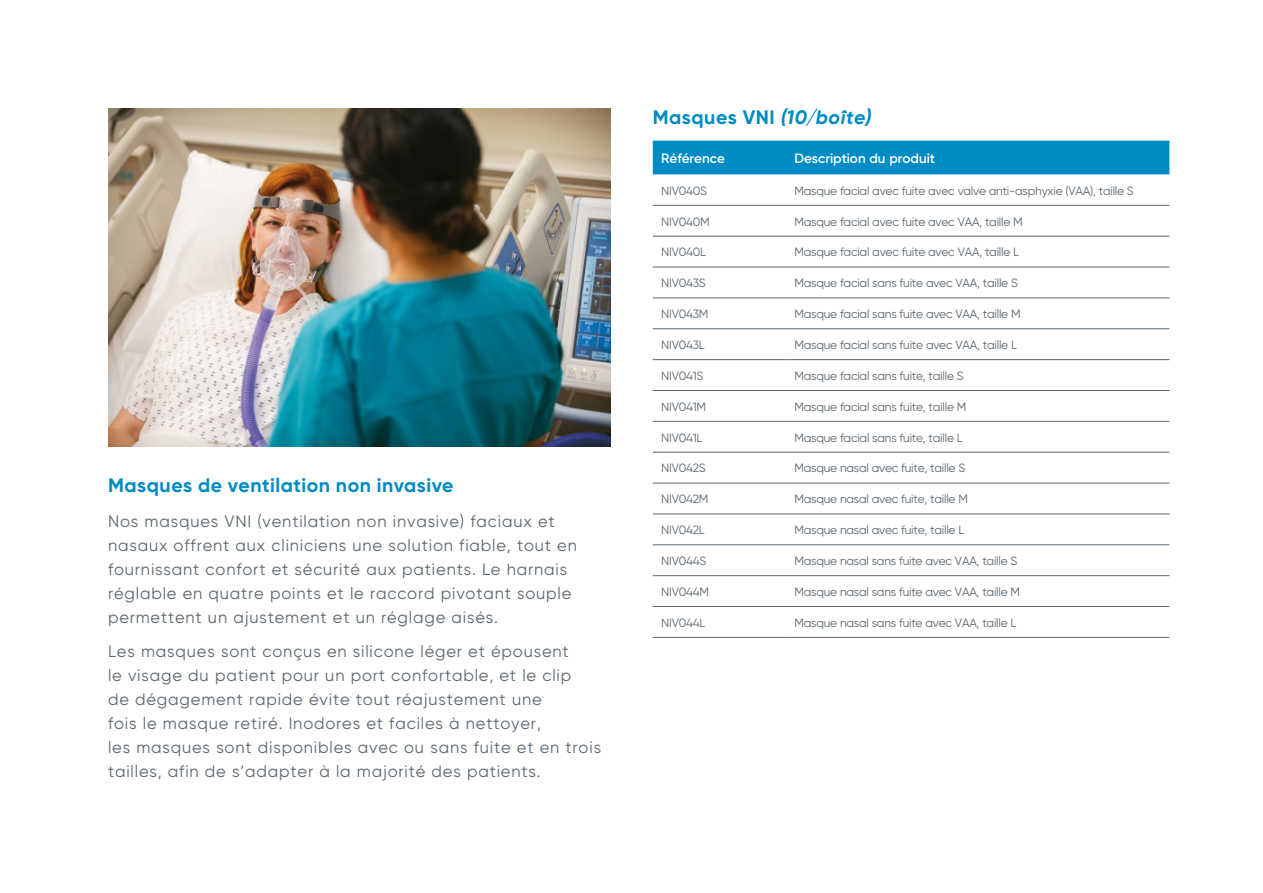
<style>
.page{position:relative;width:1263px;height:893px;background:#fff}
.page>*{position:absolute;margin:0;border:0;box-sizing:border-box;transform-origin:0 0}
.t1{font:700 19.5px "Gilroy";letter-spacing:.025em;color:#008bc5}
.t2{font:16.5px/24px "Gilroy";letter-spacing:.05em;color:#5b6770}
.t3{font:600 13.5px "Gilroy";color:#fff}
.t4{font:12px "Gilroy";letter-spacing:-.02em;color:#5b6770}
.s1{font-style:italic}
</style>
<div class="page">
<div style="left:653px;top:141px;width:516px;height:34px;background:#008bc5"></div>
<svg style="left:653px;top:204px;width:516px;height:433px"></svg>
<hr style="left:653px;top:205px;width:133px;height:1px;background:#5b6770">
<hr style="left:786px;top:205px;width:383px;height:1px;background:#5b6770">
<hr style="left:653px;top:390px;width:133px;height:1px;background:#5b6770">
<hr style="left:786px;top:390px;width:383px;height:1px;background:#5b6770">
<hr style="left:653px;top:421px;width:133px;height:1px;background:#5b6770">
<hr style="left:786px;top:421px;width:383px;height:1px;background:#5b6770">
<hr style="left:653px;top:452px;width:133px;height:1px;background:#5b6770">
<hr style="left:786px;top:452px;width:383px;height:1px;background:#5b6770">
<hr style="left:653px;top:483px;width:133px;height:1px;background:#5b6770">
<hr style="left:786px;top:483px;width:383px;height:1px;background:#5b6770">
<hr style="left:653px;top:514px;width:133px;height:1px;background:#5b6770">
<hr style="left:786px;top:514px;width:383px;height:1px;background:#5b6770">
<hr style="left:653px;top:544px;width:133px;height:1px;background:#5b6770">
<hr style="left:786px;top:544px;width:383px;height:1px;background:#5b6770">
<hr style="left:653px;top:575px;width:133px;height:1px;background:#5b6770">
<hr style="left:786px;top:575px;width:383px;height:1px;background:#5b6770">
<hr style="left:653px;top:606px;width:133px;height:1px;background:#5b6770">
<hr style="left:786px;top:606px;width:383px;height:1px;background:#5b6770">
<hr style="left:653px;top:637px;width:133px;height:1px;background:#5b6770">
<hr style="left:786px;top:637px;width:383px;height:1px;background:#5b6770">
<hr style="left:653px;top:236px;width:133px;height:1px;background:#5b6770">
<hr style="left:786px;top:236px;width:383px;height:1px;background:#5b6770">
<hr style="left:653px;top:267px;width:133px;height:1px;background:#5b6770">
<hr style="left:786px;top:267px;width:383px;height:1px;background:#5b6770">
<hr style="left:653px;top:298px;width:133px;height:1px;background:#5b6770">
<hr style="left:786px;top:298px;width:383px;height:1px;background:#5b6770">
<hr style="left:653px;top:328px;width:133px;height:1px;background:#5b6770">
<hr style="left:786px;top:328px;width:383px;height:1px;background:#5b6770">
<hr style="left:653px;top:359px;width:133px;height:1px;background:#5b6770">
<hr style="left:786px;top:359px;width:383px;height:1px;background:#5b6770">
<img style="left:108px;top:108px;width:502px;height:338px">
<h1 class="t1" style="left:108px;top:473px;width:347px">Masques de ventilation non invasive</h1>
<p class="t2" style="left:108px;top:509px;width:470px">Nos masques VNI (ventilation non invasive) faciaux et nasaux offrent aux cliniciens une solution fiable, tout en fournissant confort et sécurité aux patients. Le harnais réglable en quatre points et le raccord pivotant souple permettent un ajustement et un réglage aisés.</p>
<p class="t2" style="left:108px;top:639px;width:495px">Les masques sont conçus en silicone léger et épousent<br>le visage du patient pour un port confortable, et le clip<br>de dégagement rapide évite tout réajustement une<br>fois le masque retiré. Inodores et faciles à nettoyer,<br>les masques sont disponibles avec ou sans fuite et en trois tailles, afin de s’adapter à la majorité des patients.</p>
<h1 class="t1" style="left:653px;top:105px;width:220px">Masques VNI <span class="s1">(10/boîte)</span></h1>
<p class="t3" style="left:661px;top:150px;width:65px">Référence</p>
<p class="t3" style="left:794px;top:150px;width:142px">Description du produit</p>
<p class="t4" style="left:661px;top:183px;width:47px">NIV040S</p>
<p class="t4" style="left:794px;top:183px;width:341px">Masque facial avec fuite avec valve anti-asphyxie (VAA), taille S</p>
<p class="t4" style="left:661px;top:214px;width:50px">NIV040M</p>
<p class="t4" style="left:794px;top:214px;width:230px">Masque facial avec fuite avec VAA, taille M</p>
<p class="t4" style="left:661px;top:245px;width:46px">NIV040L</p>
<p class="t4" style="left:794px;top:245px;width:226px">Masque facial avec fuite avec VAA, taille L</p>
<p class="t4" style="left:661px;top:276px;width:46px">NIV043S</p>
<p class="t4" style="left:794px;top:276px;width:225px">Masque facial sans fuite avec VAA, taille S</p>
<p class="t4" style="left:661px;top:307px;width:49px">NIV043M</p>
<p class="t4" style="left:794px;top:307px;width:228px">Masque facial sans fuite avec VAA, taille M</p>
<p class="t4" style="left:661px;top:337px;width:45px">NIV043L</p>
<p class="t4" style="left:794px;top:337px;width:224px">Masque facial sans fuite avec VAA, taille L</p>
<p class="t4" style="left:661px;top:368px;width:44px">NIV041S</p>
<p class="t4" style="left:794px;top:368px;width:171px">Masque facial sans fuite, taille S</p>
<p class="t4" style="left:661px;top:399px;width:46px">NIV041M</p>
<p class="t4" style="left:794px;top:399px;width:174px">Masque facial sans fuite, taille M</p>
<p class="t4" style="left:661px;top:430px;width:43px">NIV041L</p>
<p class="t4" style="left:794px;top:430px;width:170px">Masque facial sans fuite, taille L</p>
<p class="t4" style="left:661px;top:461px;width:46px">NIV042S</p>
<p class="t4" style="left:794px;top:461px;width:172px">Masque nasal avec fuite, taille S</p>
<p class="t4" style="left:661px;top:492px;width:49px">NIV042M</p>
<p class="t4" style="left:794px;top:492px;width:175px">Masque nasal avec fuite, taille M</p>
<p class="t4" style="left:661px;top:523px;width:45px">NIV042L</p>
<p class="t4" style="left:794px;top:523px;width:171px">Masque nasal avec fuite, taille L</p>
<p class="t4" style="left:661px;top:554px;width:47px">NIV044S</p>
<p class="t4" style="left:794px;top:554px;width:225px">Masque nasal sans fuite avec VAA, taille S</p>
<p class="t4" style="left:661px;top:584px;width:49px">NIV044M</p>
<p class="t4" style="left:794px;top:584px;width:227px">Masque nasal sans fuite avec VAA, taille M</p>
<p class="t4" style="left:661px;top:615px;width:46px">NIV044L</p>
<p class="t4" style="left:794px;top:615px;width:224px">Masque nasal sans fuite avec VAA, taille L</p>
</div>
